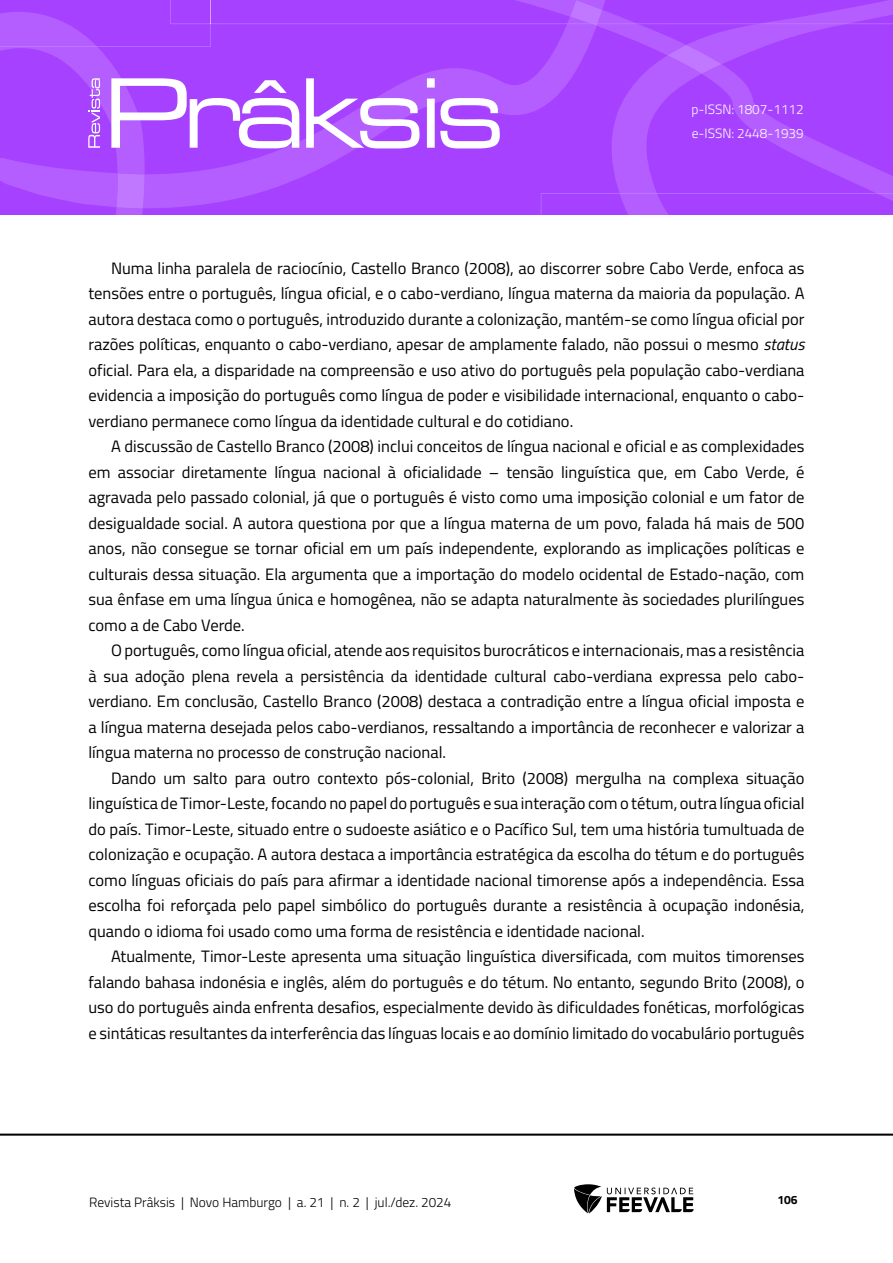
<style>
.page{position:relative;width:893px;height:1263px;background:#fff}
.page>*{position:absolute;margin:0;border:0;box-sizing:border-box;transform-origin:0 0}
.Corpo_de_texto{font:16.5px/25.5px "Titillium Web";color:#000;text-align:justify}
.t1{font:300 13.5px "Titillium Web";color:#000}
.t2{font:300 13.5px/24px "Titillium Web";color:#fff}
.t3{font:700 12px "Titillium Web";color:#000}
.s1{font-style:italic}
</style>
<div class="page">
<hr style="left:0;top:1133px;width:893px;height:3px;background:#000">
<svg style="left:574px;top:1184px;width:120px;height:29px"></svg>
<svg style="left:0;top:0;width:893px;height:215px;background:#ac4fff"></svg>
<p class="t2" style="left:691px;top:97px;width:114px">p-ISSN: 1807-1112 e-ISSN: 2448-1939</p>
<p class="Corpo_de_texto" style="left:88px;top:254px;width:718px;text-indent:22px">Numa linha paralela de raciocínio, Castello Branco (2008), ao discorrer sobre Cabo Verde, enfoca as tensões entre o português, língua oficial, e o cabo-verdiano, língua materna da maioria da população. A autora destaca como o português, introduzido durante a colonização, mantém-se como língua oficial por razões políticas, enquanto o cabo-verdiano, apesar de amplamente falado, não possui o mesmo <span class="s1">status </span>oficial. Para ela, a disparidade na compreensão e uso ativo do português pela população cabo-verdiana evidencia a imposição do português como língua de poder e visibilidade internacional, enquanto o cabo&shy;verdiano permanece como língua da identidade cultural e do cotidiano.</p>
<p class="Corpo_de_texto" style="left:88px;top:433px;width:718px;text-indent:22px">A discussão de Castello Branco (2008) inclui conceitos de língua nacional e oficial e as complexidades em associar diretamente língua nacional à oficialidade – tensão linguística que, em Cabo Verde, é agravada pelo passado colonial, já que o português é visto como uma imposição colonial e um fator de desigualdade social. A autora questiona por que a língua materna de um povo, falada há mais de 500 anos, não consegue se tornar oficial em um país independente, explorando as implicações políticas e culturais dessa situação. Ela argumenta que a importação do modelo ocidental de Estado-nação, com sua ênfase em uma língua única e homogênea, não se adapta naturalmente às sociedades plurilíngues como a de Cabo Verde.</p>
<p class="Corpo_de_texto" style="left:88px;top:637px;width:717px;text-indent:22px">O português, como língua oficial, atende aos requisitos burocráticos e internacionais, mas a resistência à sua adoção plena revela a persistência da identidade cultural cabo-verdiana expressa pelo cabo&shy;verdiano. Em conclusão, Castello Branco (2008) destaca a contradição entre a língua oficial imposta e a língua materna desejada pelos cabo-verdianos, ressaltando a importância de reconhecer e valorizar a língua materna no processo de construção nacional.</p>
<p class="Corpo_de_texto" style="left:88px;top:764px;width:717px;text-indent:22px">Dando um salto para outro contexto pós-colonial, Brito (2008) mergulha na complexa situação linguística de Timor-Leste, focando no papel do português e sua interação com o tétum, outra língua oficial do país. Timor-Leste, situado entre o sudoeste asiático e o Pacífico Sul, tem uma história tumultuada de colonização e ocupação. A autora destaca a importância estratégica da escolha do tétum e do português como línguas oficiais do país para afirmar a identidade nacional timorense após a independência. Essa escolha foi reforçada pelo papel simbólico do português durante a resistência à ocupação indonésia, quando o idioma foi usado como uma forma de resistência e identidade nacional.</p>
<p class="Corpo_de_texto" style="left:88px;top:943px;width:717px;text-indent:22px">Atualmente, Timor-Leste apresenta uma situação linguística diversificada, com muitos timorenses falando bahasa indonésia e inglês, além do português e do tétum. No entanto, segundo Brito (2008), o uso do português ainda enfrenta desafios, especialmente devido às dificuldades fonéticas, morfológicas e sintáticas resultantes da interferência das línguas locais e ao domínio limitado do vocabulário português</p>
<p class="t1" style="left:89px;top:1192px;width:364px">Revista Prâksis | Novo Hamburgo | a. 21 | n. 2 | jul./dez. 2024</p>
<p class="t3" style="left:777px;top:1190px;width:22px">106</p>
</div>
